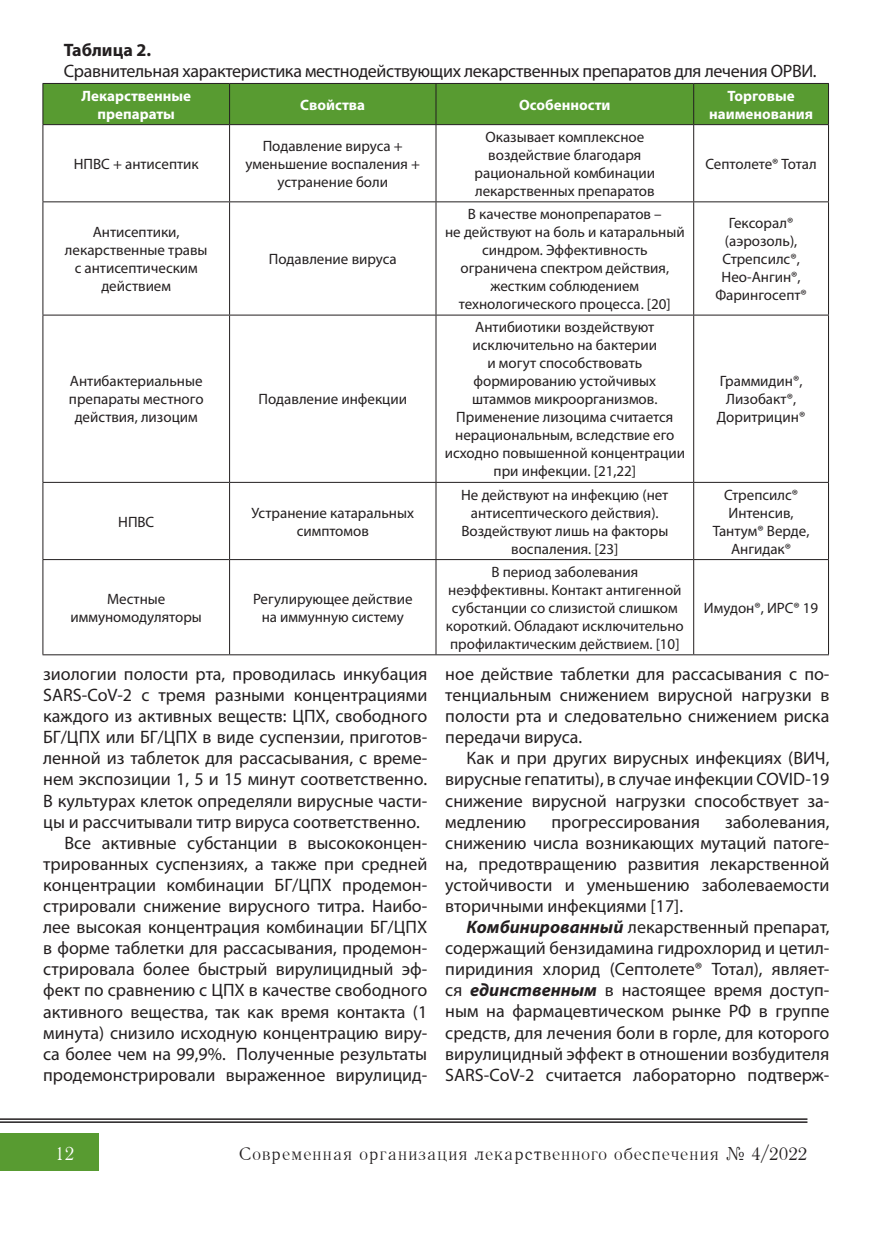
<style>
.page{position:relative;width:872px;height:1234px;background:#fff}
.page>*{position:absolute;margin:0;border:0;box-sizing:border-box;transform-origin:0 0}
.Обычный{font:18px/21.1px "Myriad Pro";color:#231f20;text-align:justify}
.Обычный-2{font:18px "Myriad Pro";letter-spacing:-.02em;color:#231f20}
.t1{font:500 18px "Literaturnaya";color:#231f20}
.Обычный-3{font:700 18px "Myriad Pro";color:#231f20}
.t2{font:18px "Literaturnaya CTT";color:#fff}
.Обычный-4{font:15px/18px "Myriad Pro";color:#231f20;text-align:center}
.Обычный-5{font:700 15px/18px "Myriad Pro";color:#fff;text-align:center}
.s1{font-weight:700;font-style:italic}
.s2{font-family:"Literaturnaya CTT";font-weight:400}
</style>
<div class="page">
<div style="left:0;top:1133px;width:99px;height:37px;background:#589b31"></div>
<hr style="left:0;top:1121px;width:807px;height:1px;background:#231f20">
<hr style="left:0;top:1118px;width:807px;height:1px;background:#231f20">
<div style="left:44px;top:84px;width:784px;height:40px;background:#589b31"></div>
<hr style="left:43px;top:83px;width:186px;height:1px;background:#231f20">
<hr style="left:43px;top:84px;width:1px;height:40px;background:#231f20">
<hr style="left:229px;top:83px;width:207px;height:1px;background:#231f20">
<hr style="left:229px;top:84px;width:1px;height:40px;background:#231f20">
<hr style="left:436px;top:83px;width:257px;height:1px;background:#231f20">
<hr style="left:435px;top:84px;width:1px;height:40px;background:#231f20">
<hr style="left:693px;top:83px;width:136px;height:1px;background:#231f20">
<hr style="left:693px;top:84px;width:1px;height:40px;background:#231f20">
<hr style="left:828px;top:84px;width:1px;height:40px;background:#231f20">
<hr style="left:43px;top:124px;width:186px;height:1px;background:#231f20">
<hr style="left:43px;top:125px;width:1px;height:76px;background:#231f20">
<hr style="left:229px;top:124px;width:207px;height:1px;background:#231f20">
<hr style="left:229px;top:125px;width:1px;height:76px;background:#231f20">
<hr style="left:436px;top:124px;width:257px;height:1px;background:#231f20">
<hr style="left:435px;top:125px;width:1px;height:76px;background:#231f20">
<hr style="left:693px;top:124px;width:136px;height:1px;background:#231f20">
<hr style="left:693px;top:125px;width:1px;height:76px;background:#231f20">
<hr style="left:828px;top:125px;width:1px;height:76px;background:#231f20">
<hr style="left:43px;top:201px;width:186px;height:1px;background:#231f20">
<hr style="left:43px;top:202px;width:1px;height:112px;background:#231f20">
<hr style="left:229px;top:201px;width:207px;height:1px;background:#231f20">
<hr style="left:229px;top:202px;width:1px;height:112px;background:#231f20">
<hr style="left:436px;top:201px;width:257px;height:1px;background:#231f20">
<hr style="left:435px;top:202px;width:1px;height:112px;background:#231f20">
<hr style="left:693px;top:201px;width:136px;height:1px;background:#231f20">
<hr style="left:693px;top:202px;width:1px;height:112px;background:#231f20">
<hr style="left:828px;top:202px;width:1px;height:112px;background:#231f20">
<hr style="left:43px;top:314px;width:186px;height:1px;background:#231f20">
<hr style="left:43px;top:315px;width:1px;height:167px;background:#231f20">
<hr style="left:229px;top:314px;width:207px;height:1px;background:#231f20">
<hr style="left:229px;top:315px;width:1px;height:167px;background:#231f20">
<hr style="left:436px;top:314px;width:257px;height:1px;background:#231f20">
<hr style="left:435px;top:315px;width:1px;height:167px;background:#231f20">
<hr style="left:693px;top:314px;width:136px;height:1px;background:#231f20">
<hr style="left:693px;top:315px;width:1px;height:167px;background:#231f20">
<hr style="left:828px;top:315px;width:1px;height:167px;background:#231f20">
<hr style="left:43px;top:482px;width:186px;height:1px;background:#231f20">
<hr style="left:43px;top:482px;width:1px;height:77px;background:#231f20">
<hr style="left:229px;top:482px;width:207px;height:1px;background:#231f20">
<hr style="left:229px;top:482px;width:1px;height:77px;background:#231f20">
<hr style="left:436px;top:482px;width:257px;height:1px;background:#231f20">
<hr style="left:435px;top:482px;width:1px;height:77px;background:#231f20">
<hr style="left:693px;top:482px;width:136px;height:1px;background:#231f20">
<hr style="left:693px;top:482px;width:1px;height:77px;background:#231f20">
<hr style="left:828px;top:482px;width:1px;height:77px;background:#231f20">
<hr style="left:43px;top:559px;width:186px;height:1px;background:#231f20">
<hr style="left:43px;top:560px;width:1px;height:94px;background:#231f20">
<hr style="left:229px;top:559px;width:207px;height:1px;background:#231f20">
<hr style="left:229px;top:560px;width:1px;height:94px;background:#231f20">
<hr style="left:436px;top:559px;width:257px;height:1px;background:#231f20">
<hr style="left:435px;top:560px;width:1px;height:94px;background:#231f20">
<hr style="left:693px;top:559px;width:136px;height:1px;background:#231f20">
<hr style="left:693px;top:560px;width:1px;height:94px;background:#231f20">
<hr style="left:828px;top:560px;width:1px;height:94px;background:#231f20">
<hr style="left:43px;top:654px;width:186px;height:1px;background:#231f20">
<hr style="left:229px;top:654px;width:207px;height:1px;background:#231f20">
<hr style="left:436px;top:654px;width:257px;height:1px;background:#231f20">
<hr style="left:693px;top:654px;width:136px;height:1px;background:#231f20">
<p class="Обычный-3" style="left:64px;top:38px;width:89px">Таблица 2.</p>
<p class="Обычный-2" style="left:64px;top:60px;width:754px">Сравнительная характеристика местнодействующих лекарственных препаратов для лечения ОРВИ.</p>
<p class="Обычный-5" style="left:81px;top:86px;width:111px">Лекарственные препараты</p>
<p class="Обычный-5" style="left:300px;top:95px;width:66px">Свойства</p>
<p class="Обычный-5" style="left:519px;top:95px;width:93px">Особенности</p>
<p class="Обычный-5" style="left:709px;top:86px;width:105px">Торговые наименования</p>
<p class="Обычный-4" style="left:74px;top:154px;width:126px">НПВС + антисептик</p>
<p class="Обычный-4" style="left:245px;top:136px;width:176px">Подавление вируса + уменьшение воспаления + устранение боли</p>
<p class="Обычный-4" style="left:474px;top:127px;width:182px">Оказывает комплексное воздействие благодаря рациональной комбинации лекарственных препаратов</p>
<p class="Обычный-4" style="left:705px;top:154px;width:113px">Септолете® Тотал</p>
<p class="Обычный-4" style="left:65px;top:223px;width:144px">Антисептики, лекарственные травы с антисептическим действием</p>
<p class="Обычный-4" style="left:69px;top:372px;width:136px">Антибактериальные препараты местного действия, лизоцим</p>
<p class="Обычный-4" style="left:269px;top:250px;width:129px">Подавление вируса</p>
<p class="Обычный-4" style="left:258px;top:390px;width:150px">Подавление инфекции</p>
<p class="Обычный-4" style="left:118px;top:512px;width:38px">НПВС</p>
<p class="Обычный-4" style="left:251px;top:503px;width:164px">Устранение катаральных симптомов</p>
<p class="Обычный-4" style="left:71px;top:589px;width:133px">Местные иммуномодуляторы</p>
<p class="Обычный-4" style="left:253px;top:589px;width:161px">Регулирующее действие на иммунную систему</p>
<p class="Обычный" style="left:43px;top:663px;width:386px">зиологии полости рта, проводилась инкубация SARS-CoV-2 с тремя разными концентрациями каждого из активных веществ: ЦПХ, свободного БГ/ЦПХ или БГ/ЦПХ в виде суспензии, приготов&shy;ленной из таблеток для рассасывания, с време&shy;нем экспозиции 1, 5 и 15 минут соответственно.<br>В культурах клеток определяли вирусные части&shy;цы и рассчитывали титр вируса соответственно.</p>
<p class="Обычный" style="left:43px;top:831px;width:386px;text-indent:21px">Все активные субстанции в высококонцен&shy;трированных суспензиях, а также при средней концентрации комбинации БГ/ЦПХ продемон&shy;стрировали снижение вирусного титра. Наибо&shy;лее высокая концентрация комбинации БГ/ЦПХ в форме таблетки для рассасывания, продемон&shy;стрировала более быстрый вирулицидный эф&shy;фект по сравнению с ЦПХ в качестве свободного активного вещества, так как время контакта (1 минута) снизило исходную концентрацию виру&shy;са более чем на 99,9%. Полученные результаты продемонстрировали выраженное вирулицид-</p>
<p class="Обычный-4" style="left:445px;top:205px;width:241px">В качестве монопрепаратов –<br>не действуют на боль и катаральный синдром. Эффективность ограничена спектром действия, жестким соблюдением технологического процесса. [20]</p>
<p class="Обычный-4" style="left:715px;top:214px;width:93px">Гексорал® (аэрозоль),<br>Стрепсилс®,<br>Нео-Ангин®,<br>Фарингосепт®</p>
<p class="Обычный-4" style="left:445px;top:318px;width:242px">Антибиотики воздействуют исключительно на бактерии<br>и могут способствовать формированию устойчивых штаммов микроорганизмов.<br>Применение лизоцима считается нерациональным, вследствие его исходно повышенной концентрации при инфекции. [21,22]</p>
<p class="Обычный-4" style="left:720px;top:372px;width:84px">Граммидин®,</p>
<p class="Обычный-4" style="left:717px;top:390px;width:90px">Лизобакт®,<br>Доритрицин®</p>
<p class="Обычный-4" style="left:461px;top:485px;width:209px">Не действуют на инфекцию (нет антисептического действия).<br>Воздействуют лишь на факторы воспаления. [23]</p>
<p class="Обычный-4" style="left:712px;top:485px;width:98px">Стрепсилс®<br>Интенсив,<br>Тантум® Верде,</p>
<p class="Обычный-4" style="left:731px;top:539px;width:62px">Ангидак®</p>
<p class="Обычный-4" style="left:446px;top:562px;width:239px">В период заболевания неэффективны. Контакт антигенной субстанции со слизистой слишком короткий. Обладают исключительно профилактическим действием. [10]</p>
<p class="Обычный-4" style="left:704px;top:598px;width:116px">Имудон®, ИРС® 19</p>
<p class="Обычный" style="left:445px;top:663px;width:386px">ное действие таблетки для рассасывания с по&shy;тенциальным снижением вирусной нагрузки в полости рта и следовательно снижением риска передачи вируса.</p>
<p class="Обычный" style="left:445px;top:747px;width:385px;text-indent:21px">Как и при других вирусных инфекциях (ВИЧ, вирусные гепатиты), в случае инфекции COVID-19 снижение вирусной нагрузки способствует за&shy;медлению</p>
<p class="Обычный" style="left:445px;top:810px;width:386px;text-indent:280px">заболевания, снижению числа возникающих мутаций патоге&shy;на, предотвращению развития лекарственной устойчивости и уменьшению заболеваемости вторичными инфекциями [17].</p>
<p class="Обычный" style="left:445px;top:916px;width:386px;text-indent:21px"><span class="s1">Комбинированный</span> лекарственный препарат, содержащий бензидамина гидрохлорид и цетил&shy;пиридиния хлорид (Септолете® Тотал), являет&shy;ся <span class="s1">единственным</span> в настоящее время доступ&shy;ным на фармацевтическом рынке РФ в группе средств, для лечения боли в горле, для которого вирулицидный эффект в отношении возбудителя SARS-CoV-2 считается лабораторно подтверж-</p>
<p class="Обычный" style="left:551px;top:810px;width:150px">прогрессирования</p>
<p class="t2" style="left:55px;top:1144px;width:21px">12</p>
<p class="t1" style="left:239px;top:1143px;width:570px">Современная организация лекарственного обеспечения <span class="s2">¹</span> 4/2022</p>
</div>
